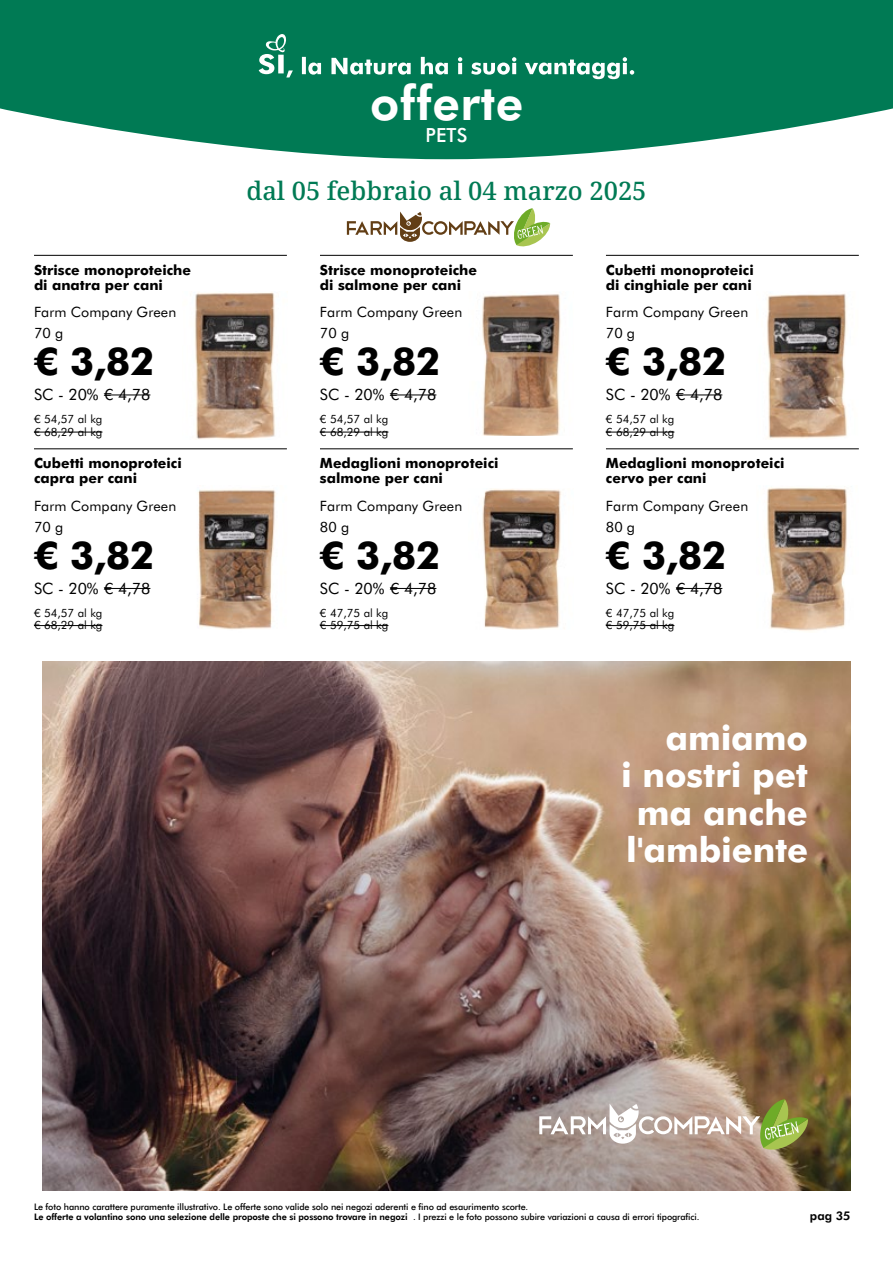
<style>
.page{position:relative;width:893px;height:1263px;background:#fff}
.page>*{position:absolute;margin:0;border:0;box-sizing:border-box;transform-origin:0 0}
.t1{font:700 48px "Futura BT";letter-spacing:.01em;color:#fff}
.t2{font:800 38.4px "Futura BT";color:#000}
.t3{font:800 34.5px/37.5px "Futura BT";letter-spacing:-.005em;color:#fff;text-align:right}
.t4{font:500 25.5px "Noto Serif";color:#007a54}
.t5{font:500 19.5px "Futura BT";color:#fff}
.t6{font:15.6px "Futura BT";color:#000}
.t7{font:14.25px "Futura BT";letter-spacing:.005em;color:#000}
.t8{font:800 14.1px/15px "Futura BT";color:#000}
.t9{font:700 12px "Futura BT";color:#000}
.t10{font:11.4px/12.8px "Futura BT";color:#000}
.t11{font:500 9px/10.8px "Futura BT";letter-spacing:-.01em;color:#000}
.s1{font-weight:700}
</style>
<div class="page">
<svg style="left:0;top:0;width:893px;height:159px;fill:#007a54"></svg>
<svg style="left:259px;top:33px;width:375px;height:46px"></svg>
<div style="left:278px;top:55px;width:6px;height:18px;background:#fff"></div>
<img style="left:198px;top:489px;width:78px;height:141px">
<hr style="left:104px;top:588px;width:46px;height:1px;background:#000">
<hr style="left:34px;top:625px;width:68px;height:1px;background:#000">
<hr style="left:34px;top:449px;width:253px;height:1px;background:#000">
<img style="left:767px;top:293px;width:80px;height:146px">
<hr style="left:676px;top:395px;width:46px;height:1px;background:#000">
<hr style="left:606px;top:432px;width:68px;height:1px;background:#000">
<hr style="left:606px;top:255px;width:253px;height:1px;background:#000">
<img style="left:767px;top:487px;width:80px;height:144px">
<hr style="left:676px;top:588px;width:46px;height:1px;background:#000">
<hr style="left:606px;top:625px;width:68px;height:1px;background:#000">
<hr style="left:606px;top:449px;width:253px;height:1px;background:#000">
<img style="left:482px;top:489px;width:79px;height:140px">
<hr style="left:390px;top:588px;width:46px;height:1px;background:#000">
<hr style="left:320px;top:625px;width:68px;height:1px;background:#000">
<hr style="left:320px;top:449px;width:253px;height:1px;background:#000">
<img style="left:194px;top:292px;width:81px;height:147px">
<hr style="left:104px;top:395px;width:46px;height:1px;background:#000">
<hr style="left:34px;top:432px;width:68px;height:1px;background:#000">
<hr style="left:34px;top:255px;width:253px;height:1px;background:#000">
<img style="left:482px;top:294px;width:79px;height:142px">
<hr style="left:390px;top:395px;width:46px;height:1px;background:#000">
<hr style="left:320px;top:432px;width:68px;height:1px;background:#000">
<hr style="left:320px;top:255px;width:253px;height:1px;background:#000">
<img style="left:43px;top:661px;width:807px;height:530px">
<svg style="left:347px;top:208px;width:203px;height:39px"></svg>
<svg style="left:539px;top:1099px;width:269px;height:52px"></svg>
<h1 class="t1" style="left:370px;top:69px;width:155px">offerte</h1>
<h3 class="t5" style="left:425px;top:122px;width:43px">PETS</h3>
<h3 class="t4" style="left:246px;top:173px;width:402px">dal 05 febbraio al 04 marzo 2025</h3>
<h3 class="t8" style="left:34px;top:261px;width:159px">Strisce monoproteiche di anatra per cani</h3>
<h3 class="t8" style="left:320px;top:261px;width:159px">Strisce monoproteiche di salmone per cani</h3>
<h3 class="t8" style="left:606px;top:261px;width:149px">Cubetti monoproteici di cinghiale per cani</h3>
<h3 class="t7" style="left:34px;top:302px;width:144px">Farm Company Green</h3>
<h3 class="t7" style="left:320px;top:302px;width:144px">Farm Company Green</h3>
<h3 class="t7" style="left:606px;top:302px;width:144px">Farm Company Green</h3>
<h3 class="t7" style="left:34px;top:324px;width:31px">70 g</h3>
<h2 class="t2" style="left:34px;top:334px;width:122px">€ 3,82</h2>
<h3 class="t7" style="left:320px;top:324px;width:31px">70 g</h3>
<h2 class="t2" style="left:320px;top:334px;width:122px">€ 3,82</h2>
<h3 class="t7" style="left:606px;top:324px;width:31px">70 g</h3>
<h2 class="t2" style="left:606px;top:334px;width:122px">€ 3,82</h2>
<h3 class="t6" style="left:34px;top:384px;width:118px">SC - 20% € 4,78</h3>
<p class="t10" style="left:34px;top:412px;width:70px">€ 54,57 al kg € 68,29 al kg</p>
<h3 class="t6" style="left:320px;top:384px;width:118px">SC - 20% € 4,78</h3>
<p class="t10" style="left:320px;top:412px;width:70px">€ 54,57 al kg € 68,29 al kg</p>
<h3 class="t6" style="left:606px;top:384px;width:118px">SC - 20% € 4,78</h3>
<p class="t10" style="left:606px;top:412px;width:70px">€ 54,57 al kg € 68,29 al kg</p>
<h3 class="t8" style="left:34px;top:455px;width:149px">Cubetti monoproteici capra per cani</h3>
<h3 class="t8" style="left:320px;top:455px;width:180px">Medaglioni monoproteici salmone per cani</h3>
<h3 class="t8" style="left:606px;top:455px;width:180px">Medaglioni monoproteici cervo per cani</h3>
<h3 class="t7" style="left:34px;top:496px;width:144px">Farm Company Green</h3>
<h3 class="t7" style="left:320px;top:496px;width:144px">Farm Company Green</h3>
<h3 class="t7" style="left:606px;top:496px;width:144px">Farm Company Green</h3>
<h3 class="t7" style="left:34px;top:517px;width:31px">70 g</h3>
<h2 class="t2" style="left:34px;top:528px;width:122px">€ 3,82</h2>
<h3 class="t7" style="left:320px;top:517px;width:31px">80 g</h3>
<h2 class="t2" style="left:320px;top:528px;width:122px">€ 3,82</h2>
<h3 class="t7" style="left:606px;top:517px;width:31px">80 g</h3>
<h2 class="t2" style="left:606px;top:528px;width:122px">€ 3,82</h2>
<h3 class="t6" style="left:34px;top:577px;width:118px">SC - 20% € 4,78</h3>
<p class="t10" style="left:34px;top:606px;width:70px">€ 54,57 al kg € 68,29 al kg</p>
<h3 class="t6" style="left:320px;top:577px;width:118px">SC - 20% € 4,78</h3>
<p class="t10" style="left:320px;top:606px;width:70px">€ 47,75 al kg € 59,75 al kg</p>
<h3 class="t6" style="left:606px;top:577px;width:118px">SC - 20% € 4,78</h3>
<p class="t10" style="left:606px;top:606px;width:70px">€ 47,75 al kg € 59,75 al kg</p>
<h3 class="t3" style="left:621px;top:716px;width:189px">amiamo<br>i nostri pet ma anche l'ambiente</h3>
<p class="t11" style="left:34px;top:1200px;width:667px">Le foto hanno carattere puramente illustrativo. Le offerte sono valide solo nei negozi aderenti e fino ad esaurimento scorte.<br><span class="s1">Le offerte a volantino sono una selezione delle proposte che si possono trovare in negozi</span> . I prezzi e le foto possono subire variazioni a causa di errori tipografici.</p>
<h3 class="t9" style="left:810px;top:1208px;width:42px">pag 35</h3>
</div>
